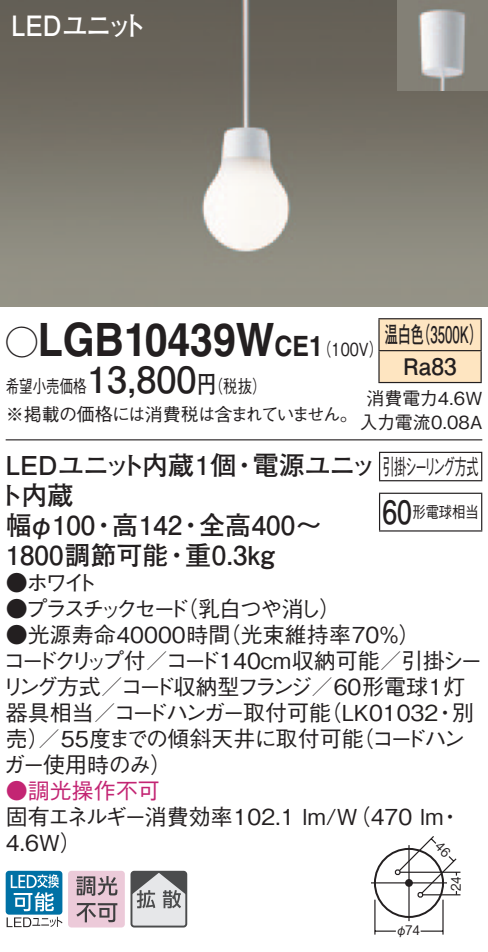
<style>
.page{position:relative;width:488px;height:952px;background:#fff}
.page>*{position:absolute;margin:0;border:0;box-sizing:border-box;transform-origin:0 0}
.t1{font:700 46px "Helvetica LT Std";color:#231f20;scale:.89 1}
.t2{font:700 36px "Futo Go B101 Pro";color:#231f20}
.t3{font:700 32px "Futo Go B101 Pro";color:#231f20;scale:.83 1}
.t4{font:700 28px "Futo Go B101 Pro";letter-spacing:-.025em;color:#fff;scale:.9 1}
.t5{font:700 28px "Helvetica LT Std";color:#231f20;scale:.89 1}
.t6{font:700 26px "Futo Go B101 Pro";color:#231f20}
.t7{font:700 26px "Futo Go B101 Pro";letter-spacing:-.025em;color:#231f20}
.t8{font:700 22.8px/32px "Futo Go B101 Pro";color:#231f20;scale:.58 1}
.t9{font:500 22px/26px "Gothic BBB Pro";color:#231f20}
.t10{font:500 22px "Gothic BBB Pro";letter-spacing:-.025em;color:#231f20}
.t11{font:500 22px "Gothic BBB Pro";letter-spacing:-.065em;color:#231f20}
.t12{font:500 22px "Gothic BBB Pro";letter-spacing:-.075em;color:#231f20}
.t13{font:500 22px "Gothic BBB Pro";letter-spacing:-.165em;color:#231f20}
.t14{font:500 22px/26px "Gothic BBB Pro";letter-spacing:-.05em;color:#231f20}
.t15{font:500 22px "Gothic BBB Pro";letter-spacing:-.14em;color:#231f20;scale:.55 1}
.t16{font:500 22px "Gothic BBB Pro";color:#c32573}
.t17{font:500 18px/28px "Gothic BBB Pro";letter-spacing:-.04em;color:#231f20;scale:.75 1}
.t18{font:500 18px/24px "Gothic BBB Pro";color:#231f20;text-align:center}
.t19{font:500 18px "Gothic BBB Pro";color:#231f20;scale:.8 1}
.t20{font:500 16px "Gothic BBB Pro";color:#231f20;scale:.83 1}
.t21{font:500 13.2px "Gothic BBB Pro";color:#231f20;scale:.9 1}
.s1{font-family:"Ford Classification 1";font-weight:400;font-size:32px}
.s2{font-family:"Futo Go B101 Pro";font-weight:700;font-size:24px}
.s3{font-size:46px}
.s4{font-family:"Helvetica LT Std";font-weight:700;font-size:28px}
</style>
<div class="page">
<img style="left:0;top:0;width:488px;height:306px">
<img style="left:397px;top:0;width:91px;height:91px">
<div style="left:6px;top:870px;width:56px;height:44px;background:#0071a5;border-radius:3px"></div>
<svg style="left:7px;top:874px;width:55px;height:53px"></svg>
<svg style="left:68px;top:870px;width:57px;height:57px"></svg>
<svg style="left:133px;top:873px;width:51px;height:51px"></svg>
<div style="left:130px;top:870px;width:57px;height:57px;border:2px solid #4b4c4d;border-radius:3px"></div>
<hr style="left:6px;top:439px;width:476px;height:1px;background:#231f20">
<div style="left:379px;top:319px;width:101px;height:63px;background:#fee5c1"></div>
<hr style="left:378px;top:318px;width:103px;height:1px;background:#231f20">
<hr style="left:378px;top:319px;width:1px;height:31px;background:#231f20">
<hr style="left:480px;top:319px;width:1px;height:31px;background:#231f20">
<hr style="left:378px;top:350px;width:103px;height:1px;background:#231f20">
<hr style="left:378px;top:351px;width:1px;height:31px;background:#231f20">
<hr style="left:480px;top:351px;width:1px;height:31px;background:#231f20">
<hr style="left:378px;top:382px;width:103px;height:1px;background:#231f20">
<svg style="left:379px;top:453px;width:1px;height:27px"></svg>
<hr style="left:379px;top:452px;width:103px;height:1px;background:#231f20">
<svg style="left:481px;top:453px;width:1px;height:27px"></svg>
<hr style="left:379px;top:480px;width:103px;height:1px;background:#231f20">
<hr style="left:379px;top:494px;width:1px;height:36px;background:#231f20">
<hr style="left:379px;top:492px;width:103px;height:2px;background:#231f20">
<hr style="left:481px;top:494px;width:1px;height:36px;background:#231f20">
<hr style="left:379px;top:530px;width:103px;height:1px;background:#231f20">
<div style="left:374px;top:848px;width:70px;height:70px;border:2px solid #231f20;border-radius:50%"></div>
<hr style="left:371px;top:882px;width:76px;height:1px;background:#231f20">
<hr style="left:408px;top:845px;width:1px;height:76px;background:#231f20">
<div style="left:394px;top:869px;width:7px;height:6px;border:1px solid #231f20"></div>
<div style="left:417px;top:891px;width:6px;height:7px;border:1px solid #231f20"></div>
<hr style="left:442px;top:899px;width:1px;height:35px;background:#231f20">
<hr style="left:374px;top:899px;width:1px;height:35px;background:#231f20">
<svg style="left:375px;top:930px;width:21px;height:1px"></svg>
<svg style="left:420px;top:930px;width:22px;height:1px"></svg>
<hr style="left:400px;top:871px;width:60px;height:2px;background:#231f20">
<hr style="left:422px;top:894px;width:38px;height:1px;background:#231f20">
<svg style="left:397px;top:836px;width:60px;height:58px"></svg>
<p class="t4" style="left:11px;top:3px;width:152px">LEDユニット</p>
<h1 class="t1" style="left:6px;top:311px;width:260px"><span class="s1">A</span>LGB10439</h1>
<p class="t19" style="left:197px;top:372px;width:88px">（<span class="s2">円</span>税抜(</p>
<p class="t5" style="left:236px;top:329px;width:84px"><span class="s3">W</span>CE</p>
<p class="t8" style="left:417px;top:316px;width:115px">（3500 (K</p>
<p class="t8" style="left:403px;top:316px;width:94px;text-indent:-19px">温白色<br>Ra83</p>
<p class="t19" style="left:309px;top:334px;width:94px">（<span class="s4">1</span> 100 (V</p>
<h2 class="t2" style="left:87px;top:351px;width:111px">13,800</h2>
<p class="t17" style="left:6px;top:370px;width:471px">希望小売価格<br>※掲載の価格には消費税は含まれていません。</p>
<p class="t6" style="left:253px;top:444px;width:125px">電源ユニッ</p>
<p class="t18" style="left:359px;top:383px;width:124px">消費電力4.6W入力電流0.08A</p>
<p class="t7" style="left:6px;top:444px;width:232px">LEDユニット内蔵 個1</p>
<p class="t6" style="left:-1px;top:474px;width:76px">ト内蔵</p>
<p class="t6" style="left:199px;top:504px;width:124px">全高400~</p>
<p class="t15" style="left:382px;top:449px;width:176px">引掛シーリング方式</p>
<p class="t20" style="left:412px;top:499px;width:81px">形電球相当</p>
<p class="t6" style="left:231px;top:444px;width:27px">・</p>
<h3 class="t3" style="left:382px;top:486px;width:37px">60</h3>
<p class="t6" style="left:6px;top:504px;width:91px">幅φ100</p>
<p class="t6" style="left:112px;top:504px;width:72px">高142</p>
<p class="t6" style="left:91px;top:504px;width:27px">・</p>
<p class="t6" style="left:178px;top:504px;width:27px">・</p>
<p class="t6" style="left:185px;top:534px;width:91px">重0.3kg</p>
<p class="t6" style="left:6px;top:534px;width:164px">1800調節可能</p>
<p class="t10" style="left:45px;top:565px;width:54px">ワイト</p>
<p class="t6" style="left:164px;top:534px;width:27px">・</p>
<p class="t10" style="left:6px;top:565px;width:44px">●ホ</p>
<p class="t10" style="left:176px;top:591px;width:166px">（乳白つや消し(</p>
<p class="t13" style="left:6px;top:591px;width:185px">●プラスチックセード</p>
<p class="t9" style="left:219px;top:619px;width:203px">（光束維持率70％(</p>
<p class="t9" style="left:6px;top:619px;width:226px">●光源寿命40000時間</p>
<p class="t10" style="left:3px;top:643px;width:480px">コードクリップ付／コード140cm収納可能／引掛シー</p>
<p class="t11" style="left:2px;top:669px;width:464px">リング方式／コード収納型フランジ／60形電球1灯</p>
<p class="t10" style="left:452px;top:695px;width:23px">別</p>
<p class="t9" style="left:319px;top:697px;width:120px">（LK01032</p>
<p class="t12" style="left:6px;top:695px;width:327px">器具相当／コードハンガー取付可能</p>
<p class="t10" style="left:434px;top:695px;width:23px">・</p>
<p class="t14" style="left:4px;top:723px;width:170px">売）<br>ガー使用時のみ(</p>
<p class="t16" style="left:6px;top:773px;width:155px">●調光操作不可</p>
<p class="t10" style="left:352px;top:721px;width:115px">（コードハン</p>
<p class="t9" style="left:38px;top:723px;width:327px">／55度までの傾斜天井に取付可能</p>
<p class="t9" style="left:6px;top:801px;width:439px">固有エネルギー消費効率102.1 lm （W/ 470 lm<br>4.6W(</p>
<p class="t10" style="left:439px;top:799px;width:23px">・</p>
<p class="t21" style="left:405px;top:919px;width:18px">74</p>
<p class="t21" style="left:395px;top:919px;width:15px">φ</p>
<p class="t21" style="left:445px;top:891px;width:18px;rotate:-90deg">24</p>
</div>
